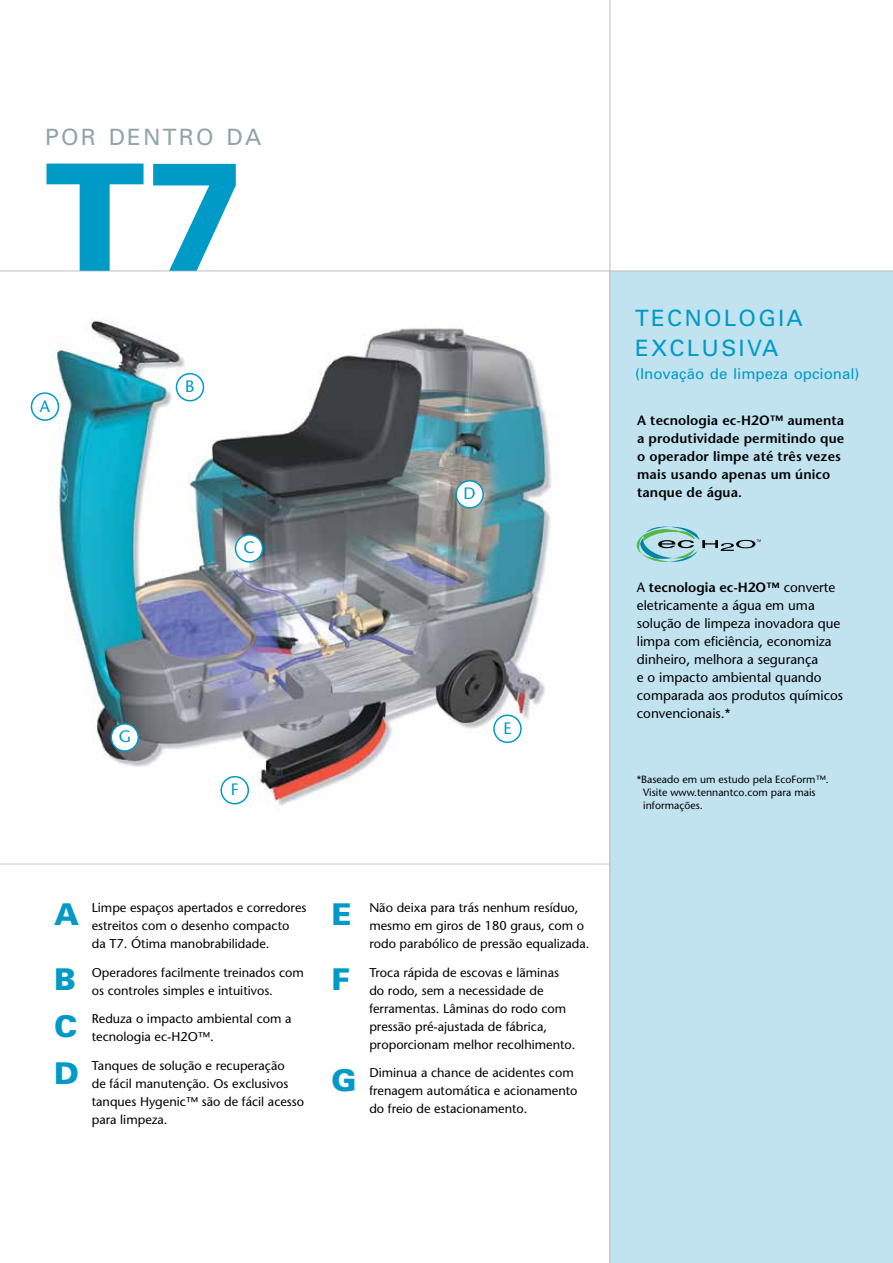
<style>
.page{position:relative;width:893px;height:1263px;background:#fff}
.page>*{position:absolute;margin:0;border:0;box-sizing:border-box;transform-origin:0 0}
.t1{font:900 148.5px "Univers";color:#009ac7}
.t2{font:900 30px "Univers";color:#009ac7}
.t3{font:22.5px/30px "Univers";letter-spacing:.1em;color:#009ac7}
.t4{font:22.5px "Univers";letter-spacing:.1em;color:#91a5a5}
.t5{font:16.5px "Stone Sans";color:#009ac7}
.t6{font:15px "Univers";color:#009ac7}
.t7{font:13.5px/18px "Stone Sans";color:#000}
.t8{font:600 13.5px/18px "Stone Sans";letter-spacing:.01em;color:#000}
.t9{font:12.75px/18px "Stone Sans";color:#000}
.t10{font:10.5px/12.6px "Stone Sans";color:#000}
.s1{font-size:154.5px}
.s2{font-weight:600}
</style>
<div class="page">
<div style="left:610px;top:271px;width:283px;height:992px;background:#c1e2ef"></div>
<img style="left:30px;top:320px;width:522px;height:486px">
<div style="left:494px;top:715px;width:27px;height:27px;background:#fff;border-radius:50%"></div>
<div style="left:493px;top:714px;width:29px;height:29px;border:2px solid #009ac7;border-radius:50%"></div>
<div style="left:31px;top:393px;width:27px;height:27px;background:#fff;border-radius:50%"></div>
<div style="left:31px;top:392px;width:28px;height:29px;border:2px solid #009ac7;border-radius:50%"></div>
<div style="left:456px;top:481px;width:27px;height:27px;background:#fff;border-radius:50%"></div>
<div style="left:455px;top:480px;width:29px;height:29px;border:2px solid #009ac7;border-radius:50%"></div>
<div style="left:176px;top:374px;width:27px;height:27px;background:#fff;border-radius:50%"></div>
<div style="left:176px;top:373px;width:28px;height:28px;border:2px solid #009ac7;border-radius:50%"></div>
<div style="left:235px;top:535px;width:27px;height:27px;background:#fff;border-radius:50%"></div>
<div style="left:235px;top:534px;width:28px;height:29px;border:2px solid #009ac7;border-radius:50%"></div>
<div style="left:111px;top:724px;width:27px;height:27px;background:#fff;border-radius:50%"></div>
<div style="left:111px;top:723px;width:28px;height:29px;border:2px solid #009ac7;border-radius:50%"></div>
<hr style="left:0;top:863px;width:610px;height:2px;background:#cde1e3">
<hr style="left:0;top:271px;width:893px;height:1px;background:#bcbec0">
<hr style="left:610px;top:0;width:1px;height:1263px;background:#bcbec0">
<svg style="left:636px;top:527px;width:125px;height:35px"></svg>
<div style="left:221px;top:777px;width:27px;height:27px;background:#fff;border-radius:50%"></div>
<div style="left:220px;top:776px;width:29px;height:28px;border:2px solid #009ac7;border-radius:50%"></div>
<h3 class="t4" style="left:45px;top:124px;width:218px">POR DENTRO DA</h3>
<h1 class="t1" style="left:45px;top:126px;width:202px">T<span class="s1">7</span></h1>
<p class="t5" style="left:40px;top:396px;width:12px">A</p>
<p class="t5" style="left:185px;top:377px;width:11px">B</p>
<p class="t5" style="left:243px;top:538px;width:13px">C</p>
<p class="t5" style="left:464px;top:484px;width:14px">D</p>
<p class="t5" style="left:119px;top:726px;width:14px">G</p>
<p class="t5" style="left:231px;top:779px;width:9px">F</p>
<p class="t5" style="left:503px;top:718px;width:10px">E</p>
<h2 class="t2" style="left:54px;top:896px;width:26px">A</h2>
<p class="t9" style="left:92px;top:898px;width:216px">Limpe espaços apertados e corredores estreitos com o desenho compacto da T7. Ótima manobrabilidade.</p>
<h2 class="t2" style="left:54px;top:961px;width:23px">B</h2>
<p class="t9" style="left:92px;top:963px;width:214px">Operadores facilmente treinados com os controles simples e intuitivos.</p>
<h2 class="t2" style="left:54px;top:1007px;width:25px">C</h2>
<p class="t9" style="left:92px;top:1010px;width:201px">Reduza o impacto ambiental com a tecnologia ec-H2O™.</p>
<h2 class="t2" style="left:54px;top:1054px;width:26px">D</h2>
<p class="t9" style="left:92px;top:1057px;width:214px">Tanques de solução e recuperação<br>de fácil manutenção. Os exclusivos tanques Hygenic™ são de fácil acesso para limpeza.</p>
<h2 class="t2" style="left:332px;top:896px;width:22px">E</h2>
<p class="t9" style="left:369px;top:898px;width:222px">Não deixa para trás nenhum resíduo, mesmo em giros de 180 graus, com o rodo parabólico de pressão equalizada.</p>
<h2 class="t2" style="left:332px;top:961px;width:20px">F</h2>
<p class="t9" style="left:369px;top:963px;width:208px">Troca rápida de escovas e lãminas do rodo, sem a necessidade de ferramentas. Lâminas do rodo com pressão pré-ajustada de fábrica, proporcionam melhor recolhimento.</p>
<h2 class="t2" style="left:332px;top:1061px;width:26px">G</h2>
<p class="t9" style="left:369px;top:1064px;width:210px">Diminua a chance de acidentes com frenagem automática e acionamento do freio de estacionamento.</p>
<h3 class="t3" style="left:635px;top:303px;width:169px">TECNOLOGIA<br>EXCLU SIVA</h3>
<p class="t6" style="left:635px;top:365px;width:226px">(Inovação de limpeza opcional)</p>
<p class="t8" style="left:637px;top:412px;width:209px">A tecnologia ec-H2O™ aumenta a produtividade permitindo que o operador limpe até três vezes mais usando apenas um único tanque de água.</p>
<p class="t7" style="left:637px;top:578px;width:208px">A <span class="s2">tecnologia ec-H2O™</span> converte eletricamente a água em uma solução de limpeza inovadora que limpa com eficiência, economiza dinheiro, melhora a segurança<br>e o impacto ambiental quando comparada aos produtos químicos convencionais.*</p>
<p class="t10" style="left:643px;top:773px;width:187px;text-indent:-6px">*Baseado em um estudo pela EcoForm™.<br>Visite www.tennantco.com para mais informações.</p>
</div>
